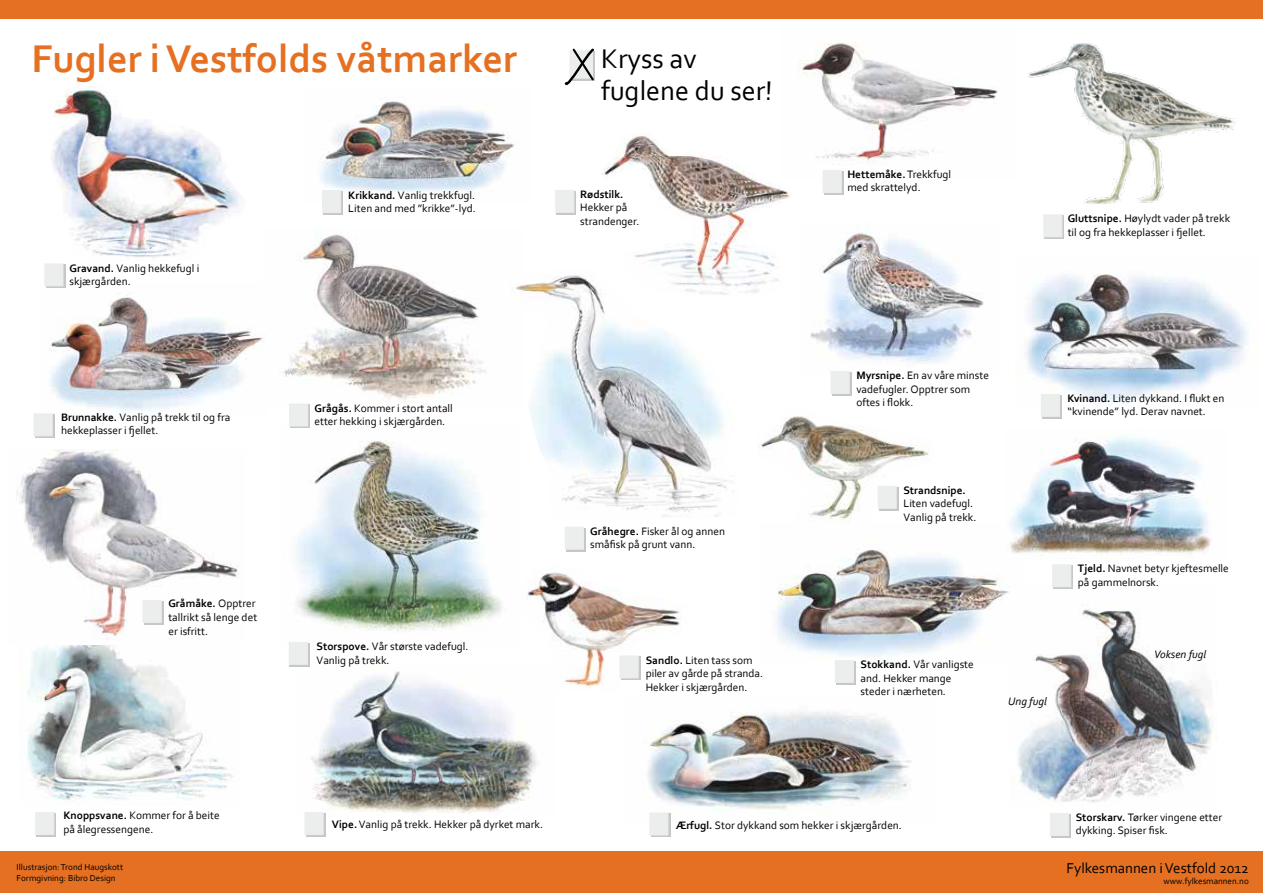
<style>
.page{position:relative;width:1263px;height:893px;background:#fff}
.page>*{position:absolute;margin:0;border:0;box-sizing:border-box;transform-origin:0 0}
.t1{font:700 40.5px "Corbel";color:#e67021}
.t2{font:28.2px/31.8px "Corbel";color:#000}
.t3{font:15px "Corbel";color:#000}
.t4{font:11.25px/13.5px "Corbel";color:#000}
.t5{font:700 11.25px "Corbel";color:#000}
.t6{font:italic 11.25px "Corbel";color:#000}
.t7{font:9px/10.8px "Corbel";color:#000}
.s1{font-weight:700}
</style>
<div class="page">
<div style="left:0;top:852px;width:1263px;height:41px;background:#e67021"></div>
<div style="left:0;top:0;width:1263px;height:18px;background:#e67021"></div>
<img style="left:1025px;top:274px;width:223px;height:128px">
<img style="left:777px;top:549px;width:232px;height:108px">
<img style="left:798px;top:43px;width:200px;height:135px">
<img style="left:50px;top:86px;width:189px;height:179px">
<img style="left:283px;top:234px;width:203px;height:171px">
<img style="left:27px;top:645px;width:206px;height:155px">
<img style="left:527px;top:572px;width:154px;height:115px">
<img style="left:757px;top:416px;width:172px;height:105px">
<img style="left:1010px;top:609px;width:203px;height:193px">
<img style="left:1005px;top:436px;width:207px;height:124px">
<img style="left:289px;top:426px;width:213px;height:205px">
<img style="left:17px;top:450px;width:222px;height:190px">
<img style="left:603px;top:135px;width:187px;height:158px">
<img style="left:647px;top:711px;width:265px;height:111px">
<img style="left:44px;top:283px;width:221px;height:134px">
<img style="left:511px;top:269px;width:228px;height:248px">
<img style="left:320px;top:99px;width:195px;height:93px">
<img style="left:299px;top:663px;width:257px;height:153px">
<img style="left:810px;top:233px;width:174px;height:140px">
<img style="left:1028px;top:43px;width:208px;height:161px">
<div style="left:46px;top:264px;width:19px;height:24px;background:#d8d9da"></div>
<div style="left:45px;top:264px;width:18px;height:22px;background:#eceded"></div>
<div style="left:35px;top:414px;width:19px;height:24px;background:#d2d3d3"></div>
<div style="left:34px;top:413px;width:19px;height:23px;background:#eceded"></div>
<div style="left:144px;top:601px;width:20px;height:24px;background:#c6c7c8"></div>
<div style="left:143px;top:600px;width:19px;height:23px;background:#eceded"></div>
<div style="left:37px;top:813px;width:19px;height:24px;background:#d2d3d4"></div>
<div style="left:35px;top:812px;width:19px;height:23px;background:#eceded"></div>
<svg style="left:306px;top:813px;width:19px;height:24px"></svg>
<div style="left:305px;top:812px;width:18px;height:23px;background:#eceded"></div>
<div style="left:289px;top:643px;width:21px;height:23px;background:#c6c7c8"></div>
<div style="left:289px;top:642px;width:19px;height:23px;background:#eceded"></div>
<div style="left:290px;top:405px;width:20px;height:23px;background:#cecfd0"></div>
<div style="left:289px;top:404px;width:19px;height:22px;background:#eceded"></div>
<div style="left:323px;top:191px;width:20px;height:24px;background:#c6c7c8"></div>
<div style="left:322px;top:190px;width:19px;height:23px;background:#eceded"></div>
<svg style="left:557px;top:191px;width:19px;height:24px"></svg>
<div style="left:555px;top:190px;width:19px;height:23px;background:#eceded"></div>
<svg style="left:566px;top:528px;width:20px;height:23px"></svg>
<div style="left:565px;top:527px;width:19px;height:22px;background:#eceded"></div>
<div style="left:621px;top:656px;width:19px;height:24px;background:#dfe0e0"></div>
<div style="left:620px;top:656px;width:18px;height:22px;background:#eceded"></div>
<div style="left:651px;top:813px;width:19px;height:24px;background:#d6d7d8"></div>
<div style="left:649px;top:813px;width:19px;height:22px;background:#eceded"></div>
<div style="left:836px;top:661px;width:20px;height:24px;background:#c6c7c8"></div>
<div style="left:835px;top:660px;width:19px;height:23px;background:#eceded"></div>
<div style="left:879px;top:487px;width:19px;height:23px;background:#e3e4e4"></div>
<div style="left:878px;top:486px;width:18px;height:23px;background:#eceded"></div>
<svg style="left:832px;top:372px;width:19px;height:24px"></svg>
<div style="left:831px;top:371px;width:18px;height:23px;background:#eceded"></div>
<svg style="left:824px;top:171px;width:19px;height:24px"></svg>
<div style="left:823px;top:170px;width:18px;height:23px;background:#eceded"></div>
<div style="left:1045px;top:215px;width:19px;height:24px;background:#d6d7d8"></div>
<div style="left:1043px;top:215px;width:19px;height:22px;background:#eceded"></div>
<div style="left:1042px;top:395px;width:20px;height:24px;background:#c6c7c8"></div>
<div style="left:1041px;top:394px;width:19px;height:23px;background:#eceded"></div>
<div style="left:1053px;top:565px;width:20px;height:24px;background:#d2d3d3"></div>
<div style="left:1052px;top:564px;width:19px;height:23px;background:#eceded"></div>
<div style="left:1051px;top:814px;width:20px;height:24px;background:#c6c7c8"></div>
<div style="left:1050px;top:813px;width:19px;height:23px;background:#eceded"></div>
<svg style="left:564px;top:48px;width:31px;height:38px"></svg>
<h1 class="t1" style="left:31px;top:33px;width:488px">Fugler i Vestfolds våtmarker</h1>
<h2 class="t2" style="left:601px;top:42px;width:173px">Kryss av fuglene du ser!</h2>
<p class="t4" style="left:70px;top:261px;width:131px"><span class="s1">Gravand.</span> Vanlig hekkefugl i skjærgården.</p>
<p class="t4" style="left:61px;top:410px;width:171px"><span class="s1">Brunnakke.</span> Vanlig på trekk til og fra hekkeplasser i fjellet.</p>
<p class="t4" style="left:168px;top:597px;width:90px"><span class="s1">Gråmåke.</span> Opptrer tallrikt så lenge det er isfritt.</p>
<p class="t4" style="left:348px;top:188px;width:129px"><span class="s1">Krikkand.</span> Vanlig trekkfugl.<br>Liten and med ”krikke”-lyd.</p>
<p class="t5" style="left:580px;top:187px;width:45px">Rødstilk.</p>
<p class="t4" style="left:580px;top:201px;width:61px">Hekker på strandenger.</p>
<p class="t4" style="left:314px;top:401px;width:140px"><span class="s1">Grågås.</span> Kommer i stort antall etter hekking i skjærgården.</p>
<p class="t4" style="left:317px;top:639px;width:153px"><span class="s1">Storspove.</span> Vår største vadefugl.<br>Vanlig på trekk.</p>
<p class="t4" style="left:590px;top:524px;width:136px"><span class="s1">Gråhegre.</span> Fisker ål og annen småfisk på grunt vann.</p>
<p class="t4" style="left:646px;top:653px;width:119px"><span class="s1">Sandlo.</span> Liten tass som piler av gårde på stranda.<br>Hekker i skjærgården.</p>
<p class="t4" style="left:847px;top:167px;width:105px"><span class="s1">Hettemåke.</span> Trekkfugl med skrattelyd.</p>
<p class="t4" style="left:1068px;top:211px;width:164px"><span class="s1">Gluttsnipe.</span> Høylydt vader på trekk til og fra hekkeplasser i fjellet.</p>
<p class="t4" style="left:856px;top:368px;width:134px"><span class="s1">Myrsnipe.</span> En av våre minste vadefugler. Opptrer som oftes i flokk.</p>
<p class="t4" style="left:1067px;top:391px;width:158px"><span class="s1">Kvinand.</span> Liten dykkand. I flukt en “kvinende” lyd. Derav navnet.</p>
<p class="t5" style="left:903px;top:483px;width:64px">Strandsnipe.</p>
<p class="t4" style="left:903px;top:497px;width:74px">Liten vadefugl.<br>Vanlig på trekk.</p>
<p class="t4" style="left:860px;top:657px;width:115px"><span class="s1">Stokkand.</span> Vår vanligste and. Hekker mange steder i nærheten.</p>
<p class="t6" style="left:1008px;top:695px;width:40px">Ung fugl</p>
<p class="t4" style="left:1078px;top:561px;width:152px"><span class="s1">Tjeld.</span> Navnet betyr kjeftesmelle på gammelnorsk.</p>
<p class="t6" style="left:1154px;top:647px;width:54px">Voksen fugl</p>
<p class="t4" style="left:63px;top:808px;width:158px"><span class="s1">Knoppsvane.</span> Kommer for å beite på ålegressengene.</p>
<p class="t4" style="left:332px;top:817px;width:213px"><span class="s1">Vipe.</span> Vanlig på trekk. Hekker på dyrket mark.</p>
<p class="t7" style="left:17px;top:862px;width:108px">Illustrasjon: Trond Haugskott<br>Formgivning: Bibro Design</p>
<p class="t4" style="left:676px;top:818px;width:228px"><span class="s1">Ærfugl.</span> Stor dykkand som hekker i skjærgården.</p>
<p class="t4" style="left:1076px;top:810px;width:148px"><span class="s1">Storskarv.</span> Tørker vingene etter dykking. Spiser fisk.</p>
<h3 class="t3" style="left:1066px;top:859px;width:184px">Fylkesmannen i Vestfold 2012</h3>
<p class="t7" style="left:1163px;top:876px;width:87px">www.fylkesmannen.no</p>
</div>
